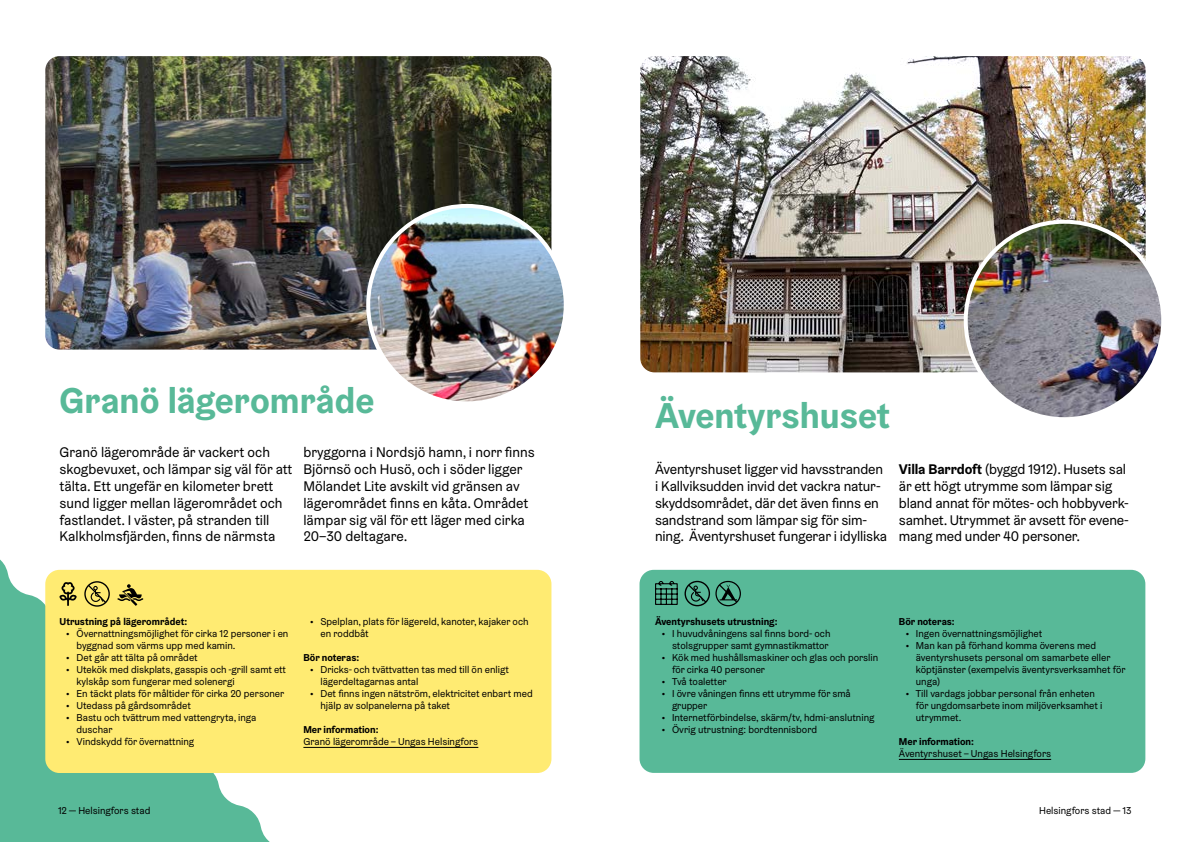
<style>
.page{position:relative;width:1191px;height:842px;background:#fff}
.page>*{position:absolute;margin:0;border:0;box-sizing:border-box;transform-origin:0 0}
.t1{font:700 36px "Helsinki Grotesk";color:#58b998}
.t2{font:14px/16.8px "Helsinki Grotesk";letter-spacing:-.01em;color:#000}
.t3{font:10px/12px "Helsinki Grotesk";color:#000}
.t4{font:700 10px "Helsinki Grotesk";color:#000}
.s1{font-weight:700}
</style>
<div class="page">
<svg style="left:0;top:559px;width:311px;height:283px;fill:#58b998"></svg>
<div style="left:45px;top:570px;width:506px;height:203px;background:#ffeb72;border-radius:14px"></div>
<div style="left:639px;top:570px;width:506px;height:203px;background:#58b998;border-radius:14px"></div>
<svg style="left:655px;top:581px;width:23px;height:24px"></svg>
<img style="left:45px;top:56px;width:506px;height:294px">
<img style="left:368px;top:206px;width:198px;height:197px;border-radius:99px">
<div style="left:366px;top:204px;width:202px;height:201px;border:4px solid #fff;border-radius:50%"></div>
<img style="left:640px;top:56px;width:505px;height:316px">
<img style="left:965px;top:222px;width:198px;height:197px;border-radius:99px">
<div style="left:963px;top:220px;width:202px;height:201px;border:4px solid #fff;border-radius:50%"></div>
<hr style="left:303px;top:747px;width:175px;height:1px;background:#000">
<hr style="left:899px;top:759px;width:152px;height:1px;background:#000">
<svg style="left:84px;top:581px;width:26px;height:26px"></svg>
<svg style="left:118px;top:584px;width:25px;height:22px"></svg>
<svg style="left:60px;top:582px;width:17px;height:24px"></svg>
<svg style="left:684px;top:581px;width:57px;height:25px"></svg>
<h1 class="t1" style="left:60px;top:378px;width:316px">Granö lägerområde</h1>
<h2 class="t2" style="left:60px;top:444px;width:234px">Granö lägerområde är vackert och skogbevuxet, och lämpar sig väl för att tälta. Ett ungefär en kilometer brett sund ligger mellan lägerområdet och fastlandet. I väster, på stranden till Kalkholmsfjärden, finns de närmsta</h2>
<h2 class="t2" style="left:303px;top:444px;width:233px">bryggorna i Nordsjö hamn, i norr finns Björnsö och Husö, och i söder ligger Mölandet Lite avskilt vid gränsen av lägerområdet finns en kåta. Området lämpar sig väl för ett läger med cirka 20–30 deltagare.</h2>
<p class="t4" style="left:60px;top:615px;width:129px">Utrustning på lägerområdet:</p>
<p class="t3" style="left:77px;top:628px;width:213px;text-indent:-10px"><span class="s1">•</span> Övernattningsmöjlighet för cirka 12 personer i en byggnad som värms upp med kamin.</p>
<p class="t3" style="left:66px;top:652px;width:133px"><span class="s1">•</span> Det går att tälta på området</p>
<p class="t3" style="left:77px;top:664px;width:211px;text-indent:-10px"><span class="s1">•</span> Utekök med diskplats, gasspis och -grill samt ett kylskåp som fungerar med solenergi</p>
<p class="t3" style="left:66px;top:688px;width:219px"><span class="s1">•</span> En täckt plats för måltider för cirka 20 personer</p>
<p class="t3" style="left:66px;top:700px;width:126px"><span class="s1">•</span> Utedass på gårdsområdet</p>
<p class="t3" style="left:77px;top:712px;width:181px;text-indent:-10px"><span class="s1">•</span> Bastu och tvättrum med vattengryta, inga duschar</p>
<p class="t3" style="left:66px;top:736px;width:129px"><span class="s1">•</span> Vindskydd för övernattning</p>
<p class="t3" style="left:320px;top:616px;width:210px;text-indent:-10px"><span class="s1">•</span> Spelplan, plats för lägereld, kanoter, kajaker och en roddbåt</p>
<p class="t4" style="left:303px;top:651px;width:57px">Bör noteras:</p>
<p class="t3" style="left:320px;top:664px;width:190px;text-indent:-10px"><span class="s1">•</span> Dricks- och tvättvatten tas med till ön enligt lägerdeltagarnas antal</p>
<p class="t3" style="left:320px;top:688px;width:214px;text-indent:-10px"><span class="s1">•</span> Det finns ingen nätström, elektricitet enbart med hjälp av solpanelerna på taket</p>
<p class="t4" style="left:303px;top:723px;width:77px">Mer information:</p>
<p class="t3" style="left:303px;top:736px;width:176px">Granö lägerområde – Ungas Helsingfors</p>
<h1 class="t1" style="left:655px;top:393px;width:236px">Äventyrshuset</h1>
<h2 class="t2" style="left:655px;top:461px;width:234px">Äventyrshuset ligger vid havsstranden i Kallviksudden invid det vackra natur&shy;skyddsområdet, där det även finns en sandstrand som lämpar sig för sim&shy;ning. Äventyrshuset fungerar i idylliska</h2>
<h2 class="t2" style="left:899px;top:461px;width:231px"><span class="s1">Villa Barrdoft</span> (byggd 1912). Husets sal är ett högt utrymme som lämpar sig bland annat för mötes- och hobbyverk&shy;samhet. Utrymmet är avsett för evene&shy;mang med under 40 personer.</h2>
<p class="t4" style="left:655px;top:615px;width:124px">Äventyrshusets utrustning:</p>
<p class="t3" style="left:662px;top:628px;width:170px;text-align:right"><span class="s1">•</span> I huvudvåningens sal finns bord- och stolsgrupper samt gymnastikmattor</p>
<p class="t3" style="left:672px;top:652px;width:208px;text-indent:-10px"><span class="s1">•</span> Kök med hushållsmaskiner och glas och porslin för cirka 40 personer</p>
<p class="t3" style="left:662px;top:676px;width:66px"><span class="s1">•</span> Två toaletter</p>
<p class="t3" style="left:672px;top:688px;width:180px;text-indent:-10px"><span class="s1">•</span> I övre våningen finns ett utrymme för små grupper</p>
<p class="t3" style="left:662px;top:712px;width:214px"><span class="s1">•</span> Internetförbindelse, skärm/tv, hdmi-anslutning</p>
<p class="t3" style="left:662px;top:724px;width:157px"><span class="s1">•</span> Övrig utrustning: bordtennisbord</p>
<p class="t4" style="left:899px;top:615px;width:57px">Bör noteras:</p>
<p class="t3" style="left:905px;top:628px;width:138px"><span class="s1">•</span> Ingen övernattningsmöjlighet</p>
<p class="t3" style="left:916px;top:640px;width:211px;text-indent:-10px"><span class="s1">•</span> Man kan på förhand komma överens med äventyrshusets personal om samarbete eller köptjänster (exempelvis äventyrsverksamhet för unga)</p>
<p class="t3" style="left:916px;top:688px;width:188px;text-indent:-10px"><span class="s1">•</span> Till vardags jobbar personal från enheten för ungdomsarbete inom miljöverksamhet i utrymmet.</p>
<p class="t4" style="left:899px;top:735px;width:77px">Mer information:</p>
<p class="t3" style="left:899px;top:748px;width:154px">Äventyrshuset – Ungas Helsingfors</p>
<p class="t3" style="left:58px;top:804px;width:94px">12 — Helsingfors stad</p>
<p class="t3" style="left:1039px;top:804px;width:94px">Helsingfors stad — 13</p>
</div>
